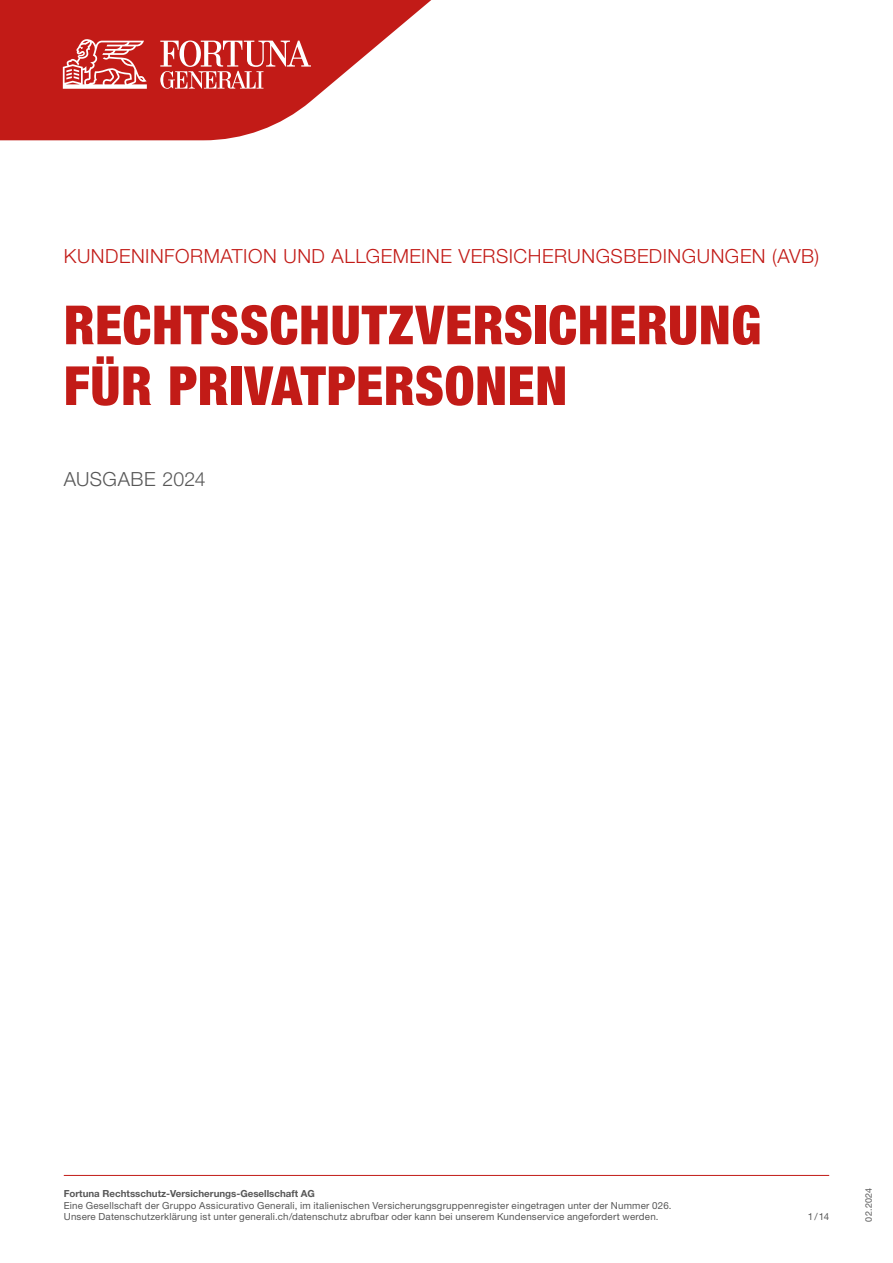
<style>
.page{position:relative;width:893px;height:1263px;background:#fff}
.page>*{position:absolute;margin:0;border:0;box-sizing:border-box;transform-origin:0 0}
.t1{font:900 condensed 54px/60.8px "Helvetica Neue LT Std";letter-spacing:.01em;color:#c21b17}
.t2{font:300 19.5px "Helvetica Neue LT Std";letter-spacing:.025em;color:#c21b17}
.t3{font:300 19.5px "Helvetica Neue LT Std";letter-spacing:.02em;color:#575757}
.t4{font:9.75px/11.7px "Helvetica Neue LT Std";letter-spacing:.02em;color:#575757}
.t5{font:700 9.75px "Helvetica Neue LT Std";color:#575757}
.t6{font:9px "Helvetica Neue LT Std";letter-spacing:.015em;color:#575757}
</style>
<div class="page">
<svg style="left:0;top:0;width:431px;height:140px;fill:#c21b17"></svg>
<svg style="left:63px;top:39px;width:84px;height:50px"></svg>
<svg style="left:160px;top:40px;width:151px;height:49px"></svg>
<hr style="left:64px;top:1175px;width:765px;height:1px;background:#c21b17">
<h2 class="t2" style="left:64px;top:244px;width:757px">KUNDENINFORMATION UND ALLGEMEINE VERSICHERUNGSBEDINGUNGEN (AVB)</h2>
<h1 class="t1" style="left:64px;top:294px;width:699px">RECHTSSCHUTZVERSICHERUNG<br>FÜR PRIVATPERSONEN</h1>
<h2 class="t3" style="left:64px;top:467px;width:143px">AUSGABE 2024</h2>
<p class="t5" style="left:64px;top:1187px;width:253px">Fortuna Rechtsschutz-Versicherungs-Gesellschaft AG</p>
<p class="t4" style="left:64px;top:1199px;width:609px">Eine Gesellschaft der Gruppo Assicurativo Generali, im italienischen Versicherungsgruppenregister eingetragen unter der Nummer 026.<br>Unsere Datenschutzerklärung ist unter generali.ch/datenschutz abrufbar oder kann bei unserem Kundenservice angefordert werden.</p>
<p class="t4" style="left:808px;top:1211px;width:23px">1/14</p>
<p class="t6" style="left:863px;top:1221px;width:35px;rotate:-90deg">02.2024</p>
</div>
